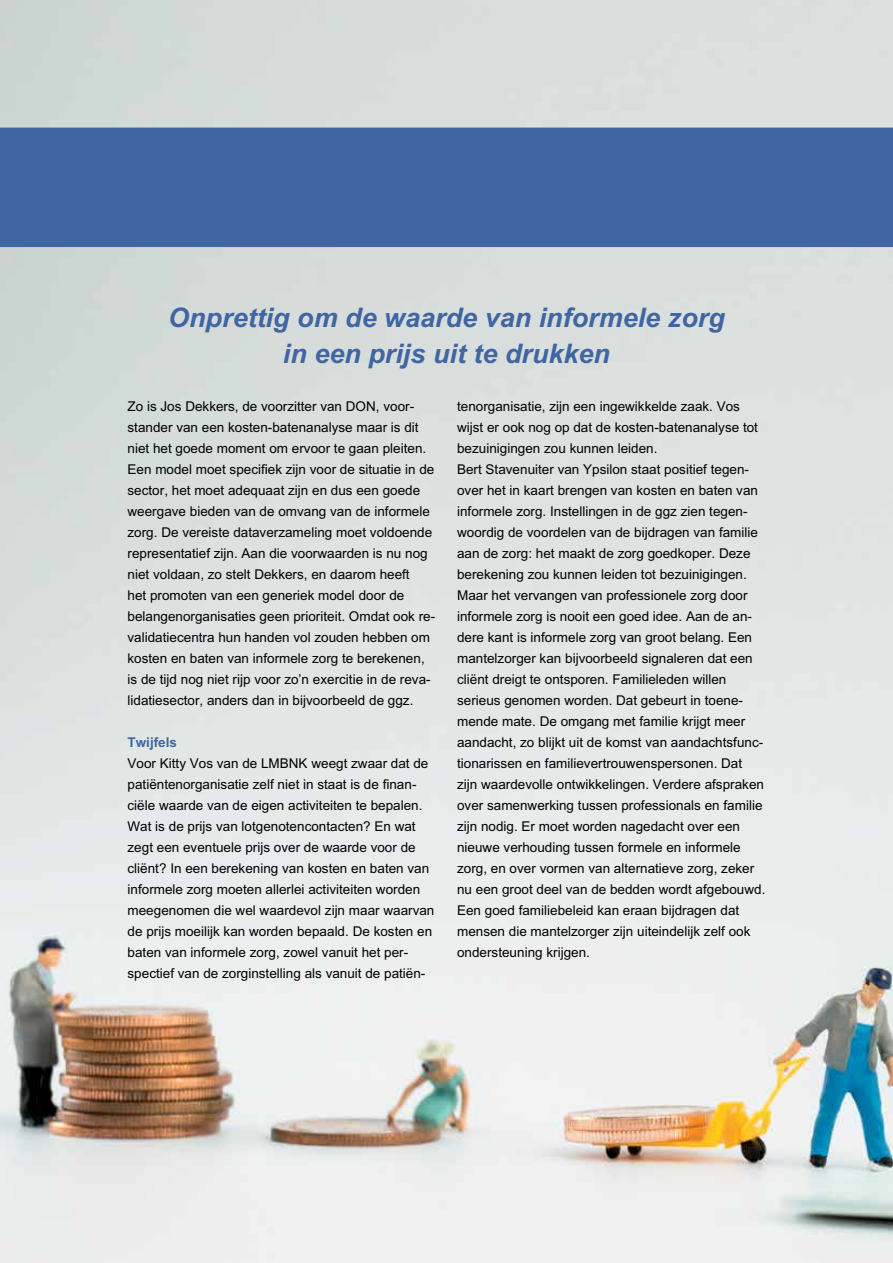
<style>
.page{position:relative;width:893px;height:1263px;background:#fff}
.page>*{position:absolute;margin:0;border:0;box-sizing:border-box;transform-origin:0 0}
.t1{font:italic 700 27px/36px "M Arial";color:#3f66a3;text-align:center}
.t2{font:13.5px/21px "Arial";color:#000}
.t3{font:700 13.5px "Arial";color:#3f66a3}
</style>
<div class="page">
<img style="left:0;top:247px;width:893px;height:1016px">
<div style="left:0;top:128px;width:893px;height:119px;background:#3f66a3"></div>
<h1 class="t1" style="left:168px;top:299px;width:558px">Onprettig om de waarde van informele zorg in een prijs uit te drukken</h1>
<p class="t2" style="left:128px;top:396px;width:309px">Zo is Jos Dekkers, de voorzitter van DON, voor&shy;stander van een kosten-batenanalyse maar is dit niet het goede moment om ervoor te gaan pleiten.<br>Een model moet specifiek zijn voor de situatie in de sector, het moet adequaat zijn en dus een goede weergave bieden van de omvang van de informele zorg. De vereiste dataverzameling moet voldoende representatief zijn. Aan die voorwaarden is nu nog niet voldaan, zo stelt Dekkers, en daarom heeft<br>het promoten van een generiek model door de belangenorganisaties geen prioriteit. Omdat ook re&shy;validatiecentra hun handen vol zouden hebben om kosten en baten van informele zorg te berekenen, is de tijd nog niet rijp voor zo’n exercitie in de reva&shy;lidatiesector, anders dan in bijvoorbeeld de ggz.</p>
<p class="t3" style="left:128px;top:735px;width:51px">Twijfels</p>
<p class="t2" style="left:128px;top:753px;width:308px">Voor Kitty Vos van de LMBNK weegt zwaar dat de patiëntenorganisatie zelf niet in staat is de finan&shy;ciële waarde van de eigen activiteiten te bepalen.<br>Wat is de prijs van lotgenotencontacten? En wat zegt een eventuele prijs over de waarde voor de cliënt? In een berekening van kosten en baten van informele zorg moeten allerlei activiteiten worden meegenomen die wel waardevol zijn maar waarvan de prijs moeilijk kan worden bepaald. De kosten en baten van informele zorg, zowel vanuit het per&shy;spectief van de zorginstelling als vanuit de patiën-</p>
<p class="t2" style="left:457px;top:396px;width:310px">tenorganisatie, zijn een ingewikkelde zaak. Vos wijst er ook nog op dat de kosten-batenanalyse tot bezuinigingen zou kunnen leiden.<br>Bert Stavenuiter van Ypsilon staat positief tegen&shy;over het in kaart brengen van kosten en baten van informele zorg. Instellingen in de ggz zien tegen&shy;woordig de voordelen van de bijdragen van familie aan de zorg: het maakt de zorg goedkoper. Deze berekening zou kunnen leiden tot bezuinigingen.<br>Maar het vervangen van professionele zorg door informele zorg is nooit een goed idee. Aan de an&shy;dere kant is informele zorg van groot belang. Een mantelzorger kan bijvoorbeeld signaleren dat een cliënt dreigt te ontsporen. Familieleden willen serieus genomen worden. Dat gebeurt in toene&shy;mende mate. De omgang met familie krijgt meer aandacht, zo blijkt uit de komst van aandachtsfunc&shy;tionarissen en familievertrouwenspersonen. Dat zijn waardevolle ontwikkelingen. Verdere afspraken over samenwerking tussen professionals en familie zijn nodig. Er moet worden nagedacht over een nieuwe verhouding tussen formele en informele zorg, en over vormen van alternatieve zorg, zeker nu een groot deel van de bedden wordt afgebouwd.<br>Een goed familiebeleid kan eraan bijdragen dat mensen die mantelzorger zijn uiteindelijk zelf ook ondersteuning krijgen.</p>
</div>
